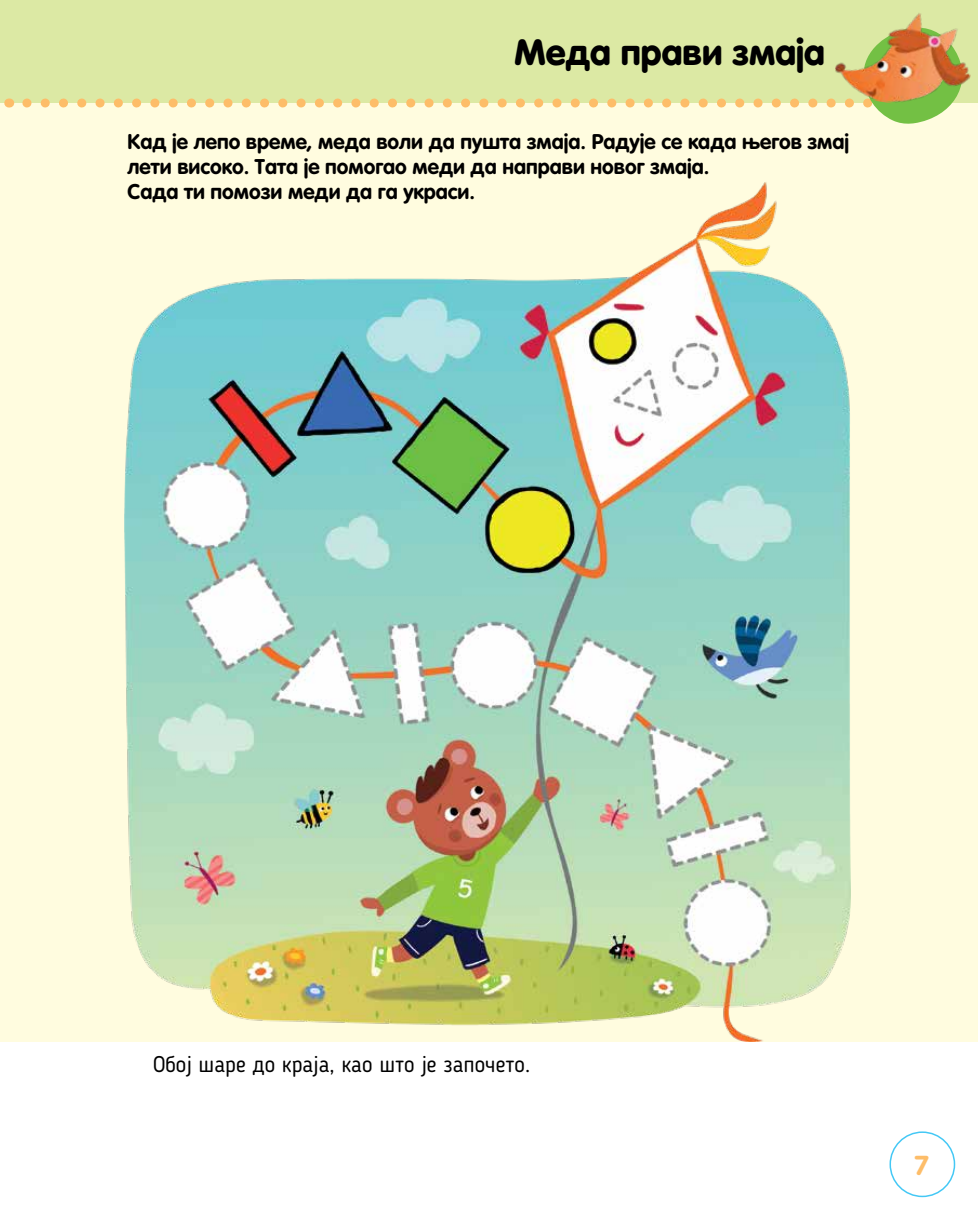
<style>
.page{position:relative;width:978px;height:1212px;background:#fff}
.page>*{position:absolute;margin:0;border:0;box-sizing:border-box;transform-origin:0 0}
.t1{font:900 36px "VAG Rounded LTCYR";color:#000}
.t2{font:700 27px "VAG Rounded LTCYR";color:#fdbd69}
.t3{font:22.5px "Blogger Sans KC";color:#000}
.t4{font:700 21px/25.2px "VAG Rounded LTCYR";color:#000}
</style>
<div class="page">
<div style="left:0;top:0;width:978px;height:115px;background:#dce9a4"></div>
<div style="left:0;top:103px;width:978px;height:939px;background:#fffcdf"></div>
<svg style="left:27px;top:98px;width:924px;height:26px"></svg>
<img style="left:831px;top:13px;width:140px;height:91px">
<div style="left:889px;top:1131px;width:66px;height:66px;border:2px solid #44c8f5;border-radius:50%"></div>
<img style="left:125px;top:182px;width:725px;height:860px">
<h1 class="t1" style="left:515px;top:29px;width:312px">Меда прави змаја</h1>
<p class="t4" style="left:128px;top:129px;width:723px">Кад је лепо време, меда воли да пушта змаја. Радује се када његов змај лети високо. Тата је помогао меди да направи новог змаја.<br>Сада ти помози меди да га украси.</p>
<p class="t3" style="left:153px;top:1051px;width:379px">Обој шаре до краја, као што је започето.</p>
<p class="t2" style="left:914px;top:1148px;width:16px">7</p>
</div>
